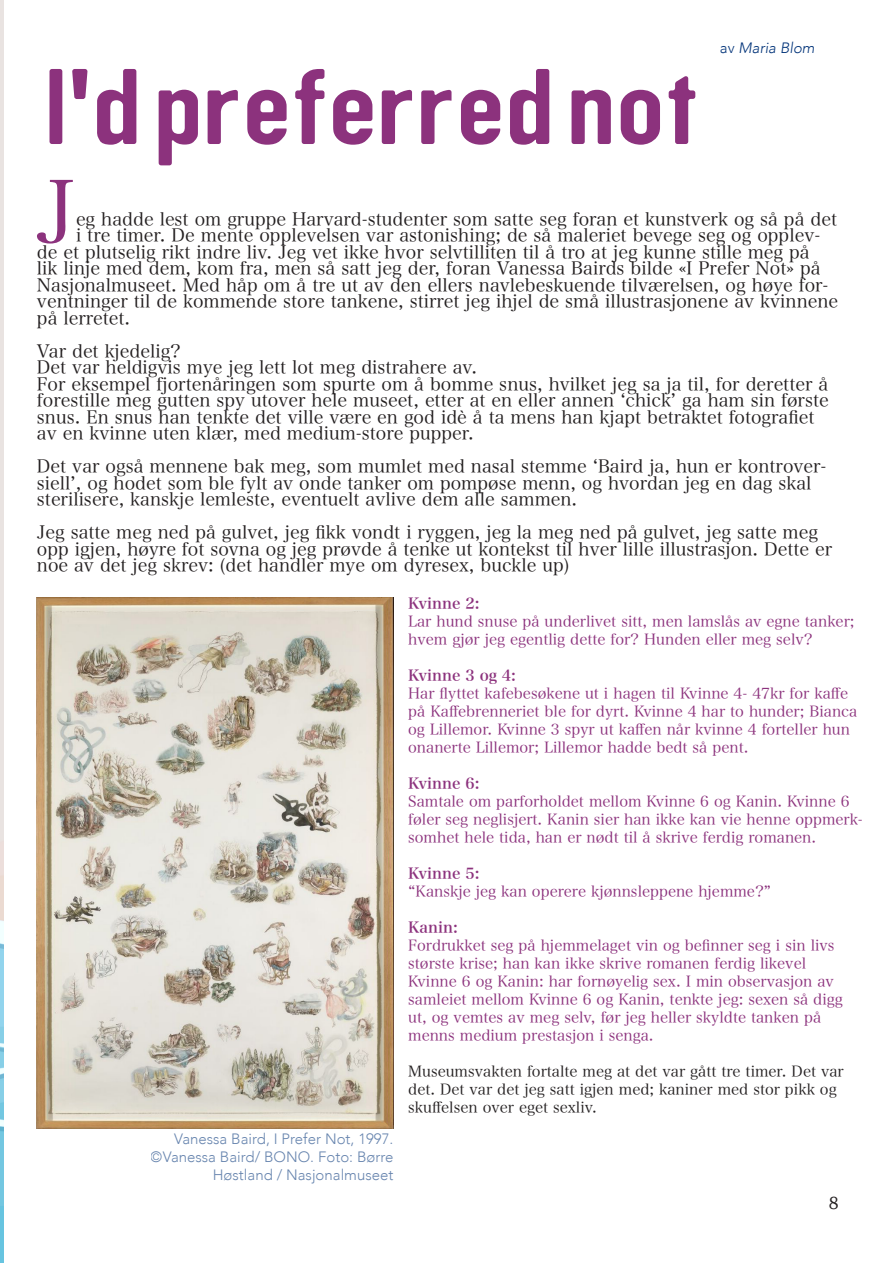
<style>
.page{position:relative;width:893px;height:1263px;background:#fff}
.page>*{position:absolute;margin:0;border:0;box-sizing:border-box;transform-origin:0 0}
.t1{font:112.5px "DIN Rundschrift Breit";color:#8c327d}
.t2{font:86.25px "Hira Min Pro W3";color:#8c327d}
.t3{font:18px/16.5px "Hira Min Pro W3";color:#231f20}
.t4{font:18px "Charter";color:#231f20}
.t5{font:15px/18px "Hira Min Pro W3";color:#8c327d}
.t6{font:15px/18px "Hira Min Pro W3";color:#231f20}
.t7{font:300 15px/18px "Avenir";color:#04357a;text-align:right}
.t8{font:15px "Hira Min Pro W6";color:#8c327d}
.t9{font:italic 300 15px "Avenir";color:#04357a}
.s1{font-style:normal}
</style>
<div class="page">
<img style="left:37px;top:597px;width:356px;height:532px">
<img style="left:0;top:0;width:3px;height:1263px">
<p class="t1" style="left:44px;top:41px;width:656px">I'd preferred not</p>
<p class="t9" style="left:720px;top:39px;width:96px"><span class="s1">av</span> Maria Blom</p>
<p class="t2" style="left:35px;top:139px;width:43px">J</p>
<p class="t3" style="left:76px;top:209px;width:762px">eg hadde lest om gruppe Harvard-studenter som satte seg foran et kunstverk og så på det</p>
<p class="t3" style="left:76px;top:226px;width:746px">i tre timer. De mente opplevelsen var astonishing; de så maleriet bevege seg og opplev-</p>
<p class="t3" style="left:37px;top:242px;width:774px">de et plutselig rikt indre liv. Jeg vet ikke hvor selvtilliten til å tro at jeg kunne stille meg på</p>
<p class="t3" style="left:37px;top:259px;width:785px">lik linje med dem, kom fra, men så satt jeg der, foran Vanessa Bairds bilde «I Prefer Not» på</p>
<p class="t3" style="left:37px;top:275px;width:793px">Nasjonalmuseet. Med håp om å tre ut av den ellers navlebeskuende tilværelsen, og høye for-</p>
<p class="t3" style="left:37px;top:292px;width:803px">ventninger til de kommende store tankene, stirret jeg ihjel de små illustrasjonene av kvinnene</p>
<p class="t3" style="left:37px;top:308px;width:95px">på lerretet.</p>
<p class="t3" style="left:37px;top:341px;width:146px">Var det kjedelig?</p>
<p class="t3" style="left:37px;top:358px;width:442px">Det var heldigvis mye jeg lett lot meg distrahere av.</p>
<p class="t3" style="left:37px;top:374px;width:793px">For eksempel fjortenåringen som spurte om å bomme snus, hvilket jeg sa ja til, for deretter å forestille meg gutten spy utover hele museet, etter at en eller annen ‘chick’ ga ham sin første snus. En snus han tenkte det ville være en god idè å ta mens han kjapt betraktet fotografiet av en kvinne uten klær, med medium-store pupper.</p>
<p class="t3" style="left:37px;top:457px;width:791px">Det var også mennene bak meg, som mumlet med nasal stemme ‘Baird ja, hun er kontrover&shy;siell’, og hodet som ble fylt av onde tanker om pompøse menn, og hvordan jeg en dag skal sterilisere, kanskje lemleste, eventuelt avlive dem alle sammen.</p>
<p class="t3" style="left:37px;top:523px;width:797px">Jeg satte meg ned på gulvet, jeg fikk vondt i ryggen, jeg la meg ned på gulvet, jeg satte meg opp igjen, høyre fot sovna og jeg prøvde å tenke ut kontekst til hver lille illustrasjon. Dette er noe av det jeg skrev: (det handler mye om dyresex, buckle up)</p>
<p class="t7" style="left:151px;top:1130px;width:244px">Vanessa Baird, I Prefer Not, 1997. ©Vanessa Baird/ BONO. Foto: Børre<br>Høstland / Nasjonalmuseet</p>
<p class="t8" style="left:408px;top:590px;width:73px">Kvinne 2:</p>
<p class="t5" style="left:408px;top:611px;width:448px">Lar hund snuse på underlivet sitt, men lamslås av egne tanker; hvem gjør jeg egentlig dette for? Hunden eller meg selv?</p>
<p class="t8" style="left:408px;top:662px;width:109px">Kvinne 3 og 4:</p>
<p class="t5" style="left:408px;top:683px;width:451px">Har flyttet kafebesøkene ut i hagen til Kvinne 4- 47kr for kaffe på Kaffebrenneriet ble for dyrt. Kvinne 4 har to hunder; Bianca og Lillemor. Kvinne 3 spyr ut kaffen når kvinne 4 forteller hun onanerte Lillemor; Lillemor hadde bedt så pent.</p>
<p class="t8" style="left:408px;top:770px;width:73px">Kvinne 6:</p>
<p class="t5" style="left:408px;top:791px;width:456px">Samtale om parforholdet mellom Kvinne 6 og Kanin. Kvinne 6 føler seg neglisjert. Kanin sier han ikke kan vie henne oppmerk&shy;somhet hele tida, han er nødt til å skrive ferdig romanen.</p>
<p class="t8" style="left:408px;top:860px;width:73px">Kvinne 5:</p>
<p class="t5" style="left:408px;top:881px;width:365px">“Kanskje jeg kan operere kjønnsleppene hjemme?”</p>
<p class="t8" style="left:408px;top:914px;width:51px">Kanin:</p>
<p class="t5" style="left:408px;top:935px;width:428px">Fordrukket seg på hjemmelaget vin og befinner seg i sin livs største krise; han kan ikke skrive romanen ferdig likevel</p>
<p class="t5" style="left:408px;top:971px;width:436px">Kvinne 6 og Kanin: har fornøyelig sex. I min observasjon av samleiet mellom Kvinne 6 og Kanin, tenkte jeg: sexen så digg ut, og vemtes av meg selv, før jeg heller skyldte tanken på menns medium prestasjon i senga.</p>
<p class="t6" style="left:408px;top:1061px;width:437px">Museumsvakten fortalte meg at det var gått tre timer. Det var det. Det var det jeg satt igjen med; kaniner med stor pikk og skuffelsen over eget sexliv.</p>
<p class="t4" style="left:829px;top:1187px;width:12px">8</p>
</div>
